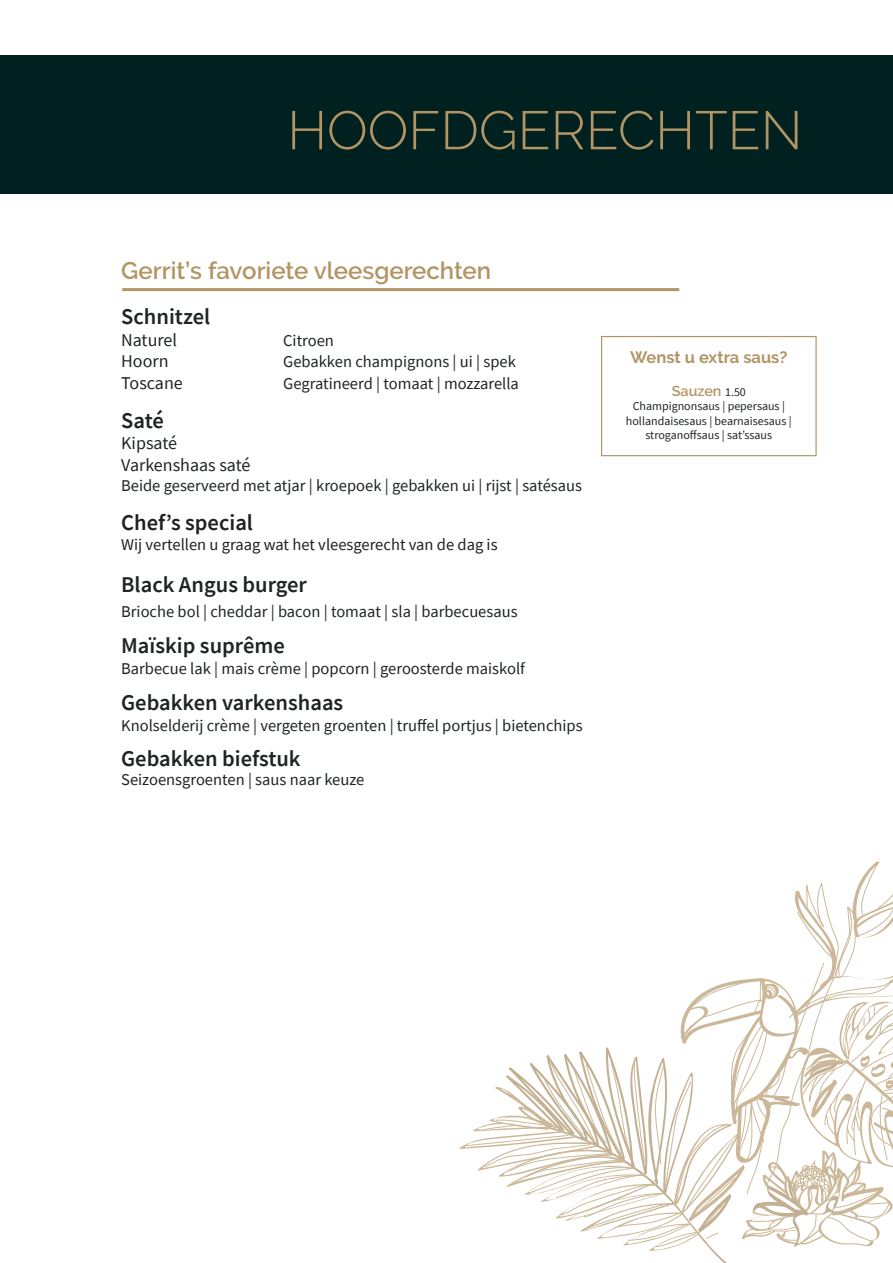
<style>
.page{position:relative;width:893px;height:1263px;background:#fff}
.page>*{position:absolute;margin:0;border:0;box-sizing:border-box;transform-origin:0 0}
.t1{font:300 54px "Raleway";color:#b29565}
.t2{font:600 24px "Raleway";color:#b29565}
.t3{font:600 22.5px "Source Sans Pro";color:#1f2423}
.t4{font:600 22.5px "Source Sans Pro";color:#231f20}
.t5{font:18px "Source Sans Pro";color:#1f2423}
.t6{font:16.5px "Source Sans Pro";color:#1f2423}
.t7{font:16.5px "Source Sans Pro";color:#231f20}
.t8{font:700 16.5px "Raleway";color:#b29565}
.t9{font:600 14.4px "Raleway";color:#b29565}
.t10{font:12px/14.4px "Source Sans Pro";color:#1f2423;text-align:center}
.s1{font-family:"Source Sans Pro";font-weight:400;font-size:12px;color:#1f2423}
</style>
<div class="page">
<div style="left:0;top:55px;width:893px;height:138px;background:#002120"></div>
<svg style="left:459px;top:861px;width:434px;height:402px"></svg>
<hr style="left:122px;top:288px;width:557px;height:3px;background:#b29565">
<div style="left:601px;top:336px;width:216px;height:120px;border:1px solid #b29565"></div>
<p class="t1" style="left:287px;top:99px;width:517px">HOOFDGERECHTEN</p>
<p class="t2" style="left:121px;top:257px;width:371px">Gerrit’s favoriete vleesgerechten</p>
<p class="t3" style="left:121px;top:302px;width:91px">Schnitzel</p>
<p class="t5" style="left:121px;top:328px;width:57px">Naturel</p>
<p class="t6" style="left:283px;top:330px;width:52px">Citroen</p>
<p class="t5" style="left:121px;top:350px;width:49px">Hoorn</p>
<p class="t6" style="left:283px;top:351px;width:234px">Gebakken champignons | ui | spek</p>
<p class="t5" style="left:121px;top:371px;width:63px">Toscane</p>
<p class="t6" style="left:283px;top:373px;width:237px">Gegratineerd | tomaat | mozzarella</p>
<p class="t3" style="left:121px;top:405px;width:44px">Saté</p>
<p class="t5" style="left:121px;top:432px;width:57px">Kipsaté</p>
<p class="t5" style="left:121px;top:454px;width:131px">Varkenshaas saté</p>
<p class="t6" style="left:121px;top:475px;width:462px">Beide geserveerd met atjar | kroepoek | gebakken ui | rijst | satésaus</p>
<p class="t4" style="left:121px;top:507px;width:133px">Chef’s special</p>
<p class="t7" style="left:121px;top:534px;width:378px">Wij vertellen u graag wat het vleesgerecht van de dag is</p>
<p class="t3" style="left:121px;top:569px;width:187px">Black Angus burger</p>
<p class="t6" style="left:121px;top:601px;width:398px">Brioche bol | cheddar | bacon | tomaat | sla | barbecuesaus</p>
<p class="t3" style="left:121px;top:631px;width:165px">Maïskip suprême</p>
<p class="t6" style="left:121px;top:658px;width:405px">Barbecue lak | mais crème | popcorn | geroosterde maiskolf</p>
<p class="t3" style="left:121px;top:688px;width:224px">Gebakken varkenshaas</p>
<p class="t6" style="left:121px;top:715px;width:463px">Knolselderij crème | vergeten groenten | truffel portjus | bietenchips</p>
<p class="t3" style="left:121px;top:743px;width:181px">Gebakken biefstuk</p>
<p class="t6" style="left:121px;top:769px;width:245px">Seizoensgroenten | saus naar keuze</p>
<p class="t8" style="left:630px;top:347px;width:159px">Wenst u extra saus?</p>
<p class="t9" style="left:672px;top:382px;width:76px">Sauzen <span class="s1">1.50</span></p>
<p class="t10" style="left:626px;top:399px;width:167px">Champignonsaus | pepersaus | hollandaisesaus | bearnaisesaus | stroganoffsaus | sat’ssaus</p>
</div>
